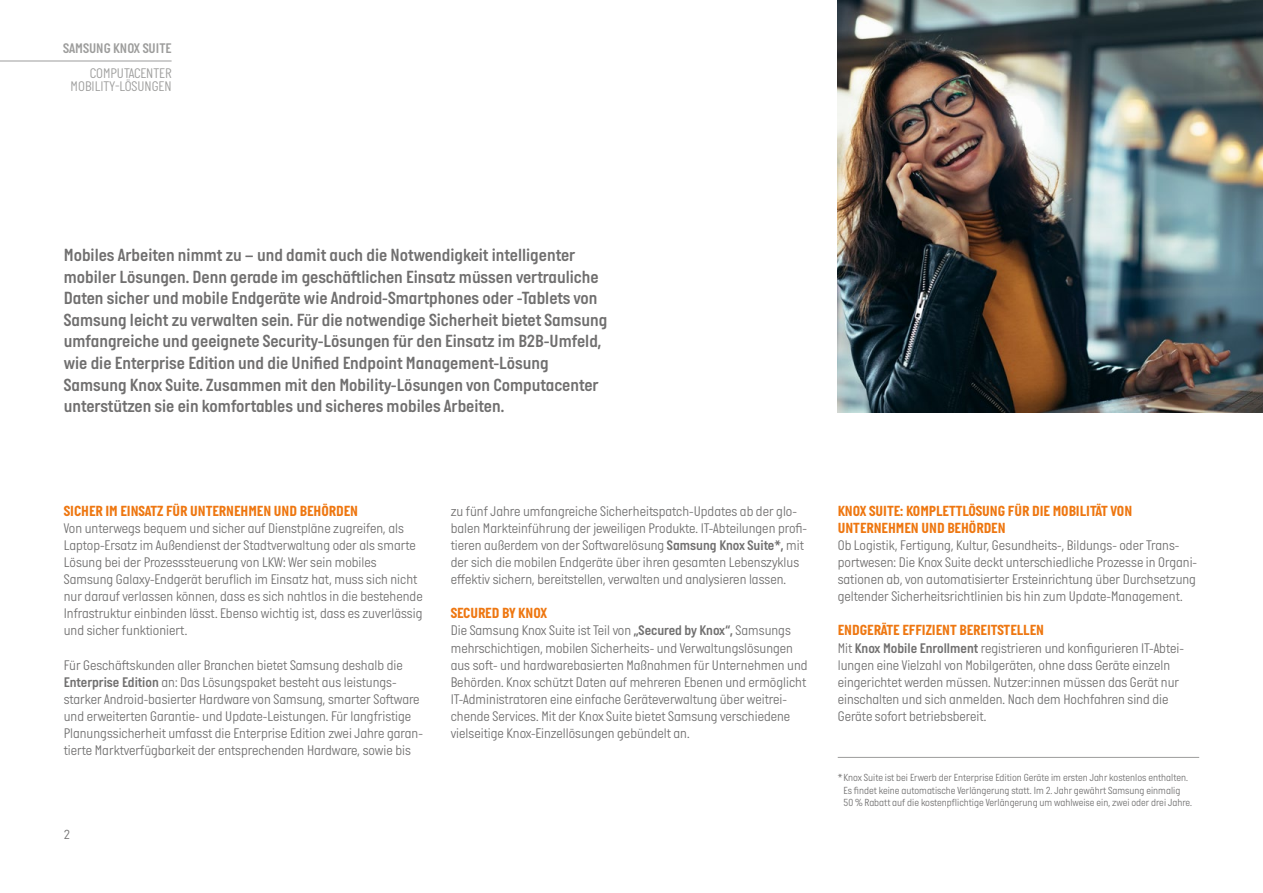
<style>
.page{position:relative;width:1263px;height:893px;background:#fff}
.page>*{position:absolute;margin:0;border:0;box-sizing:border-box;transform-origin:0 0}
.C_Vorspann{font:18px/21.6px "Italian Plate No One D Bd";color:#706f6f}
.C_Subhead_innen{font:700 15px/17.1px "Italian Plate No One";color:#e71}
.C_Copy{font:300 14.25px/17.1px "Italian Plate No One";color:#706f6f}
.C_Rubrik_Light{font:300 14.25px/13.5px "Italian Plate No One";color:#9d9d9c;text-align:right}
.C_Rubrik_Demi{font:14.25px "Italian Plate No One D Bd";color:#9d9d9c}
.t1{font:300 13.5px "Italian Plate No One";color:#706f6f}
.C_Copy-2{font:300 10.5px/12.6px "Italian Plate No One";color:#706f6f;text-align:center}
.s1{font-family:"Italian Plate No One D Bd";font-weight:400}
</style>
<div class="page">
<img style="left:838px;top:0;width:425px;height:413px">
<hr style="left:0;top:61px;width:172px;height:1px;background:#9d9d9c">
<hr style="left:838px;top:757px;width:361px;height:1px;background:#9d9d9c">
<p class="C_Rubrik_Demi" style="left:63px;top:41px;width:110px">SAMSUNG KNOX SUITE</p>
<p class="C_Rubrik_Light" style="left:71px;top:67px;width:102px">COMPUTACENTER<br>MOBILITY-LÖSUNGEN</p>
<p class="C_Vorspann" style="left:64px;top:244px;width:545px">Mobiles Arbeiten nimmt zu – und damit auch die Notwendigkeit intelligenter mobiler Lösungen. Denn gerade im geschäftlichen Einsatz müssen vertrauliche Daten sicher und mobile Endgeräte wie Android-Smartphones oder -Tablets von Samsung leicht zu verwalten sein. Für die notwendige Sicherheit bietet Samsung umfangreiche und geeignete Security-Lösungen für den Einsatz im B2B-Umfeld, wie die Enterprise Edition und die Unified Endpoint Management-Lösung Samsung Knox Suite. Zusammen mit den Mobility-Lösungen von Computacenter unterstützen sie ein komfortables und sicheres mobiles Arbeiten.</p>
<p class="C_Subhead_innen" style="left:64px;top:502px;width:296px">SICHER IM EINSATZ FÜR UNTERNEHMEN UND BEHÖRDEN</p>
<p class="C_Copy" style="left:64px;top:520px;width:360px">Von unterwegs bequem und sicher auf Dienstpläne zugreifen, als Laptop-Ersatz im Außendienst der Stadtverwaltung oder als smarte Lösung bei der Prozesssteuerung von LKW: Wer sein mobiles Samsung Galaxy-Endgerät beruflich im Einsatz hat, muss sich nicht nur darauf verlassen können, dass es sich nahtlos in die bestehende Infrastruktur einbinden lässt. Ebenso wichtig ist, dass es zuverlässig und sicher funktioniert.</p>
<p class="C_Copy" style="left:64px;top:657px;width:361px">Für Geschäftskunden aller Branchen bietet Samsung deshalb die <span class="s1">Enterprise Edition</span> an: Das Lösungspaket besteht aus leistungs&shy;starker Android-basierter Hardware von Samsung, smarter Software und erweiterten Garantie- und Update-Leistungen. Für langfristige Planungssicherheit umfasst die Enterprise Edition zwei Jahre garan&shy;tierte Marktverfügbarkeit der entsprechenden Hardware, sowie bis</p>
<p class="C_Copy" style="left:451px;top:503px;width:357px">zu fünf Jahre umfangreiche Sicherheitspatch-Updates ab der glo&shy;balen Markteinführung der jeweiligen Produkte. IT-Abteilungen profi&shy;tieren außerdem von der Softwarelösung <span class="s1">Samsung Knox Suite*,</span> mit der sich die mobilen Endgeräte über ihren gesamten Lebenszyklus effektiv sichern, bereitstellen, verwalten und analysieren lassen.</p>
<p class="C_Subhead_innen" style="left:451px;top:605px;width:98px">SECURED BY KNOX</p>
<p class="C_Copy" style="left:451px;top:623px;width:358px">Die Samsung Knox Suite ist Teil von <span class="s1">„Secured by Knox“,</span> Samsungs mehrschichtigen, mobilen Sicherheits- und Verwaltungslösungen aus soft- und hardwarebasierten Maßnahmen für Unternehmen und Behörden. Knox schützt Daten auf mehreren Ebenen und ermöglicht IT-Administratoren eine einfache Geräteverwaltung über weitrei&shy;chende Services. Mit der Knox Suite bietet Samsung verschiedene vielseitige Knox-Einzellösungen gebündelt an.</p>
<p class="t1" style="left:64px;top:827px;width:8px">2</p>
<p class="C_Subhead_innen" style="left:838px;top:502px;width:296px">KNOX SUITE: KOMPLETTLÖSUNG FÜR DIE MOBILITÄT VON<br>UNTERNEHMEN UND BEHÖRDEN</p>
<p class="C_Copy" style="left:838px;top:537px;width:361px">Ob Logistik, Fertigung, Kultur, Gesundheits-, Bildungs- oder Trans&shy;portwesen: Die Knox Suite deckt unterschiedliche Prozesse in Organi&shy;sationen ab, von automatisierter Ersteinrichtung über Durchsetzung geltender Sicherheitsrichtlinien bis hin zum Update-Management.</p>
<p class="C_Subhead_innen" style="left:838px;top:622px;width:208px">ENDGERÄTE EFFIZIENT BEREITSTELLEN</p>
<p class="C_Copy" style="left:838px;top:640px;width:348px">Mit <span class="s1">Knox Mobile Enrollment</span> registrieren und konfigurieren IT-Abtei&shy;lungen eine Vielzahl von Mobilgeräten, ohne dass Geräte einzeln eingerichtet werden müssen. Nutzer:innen müssen das Gerät nur einschalten und sich anmelden. Nach dem Hochfahren sind die Geräte sofort betriebsbereit.</p>
<p class="C_Copy-2" style="left:838px;top:772px;width:356px">*Knox Suite ist bei Erwerb der Enterprise Edition Geräte im ersten Jahr kostenlos enthalten.<br>Es findet keine automatische Verlängerung statt. Im 2. Jahr gewährt Samsung einmalig<br>50 % Rabatt auf die kostenpflichtige Verlängerung um wahlweise ein, zwei oder drei Jahre.</p>
</div>
